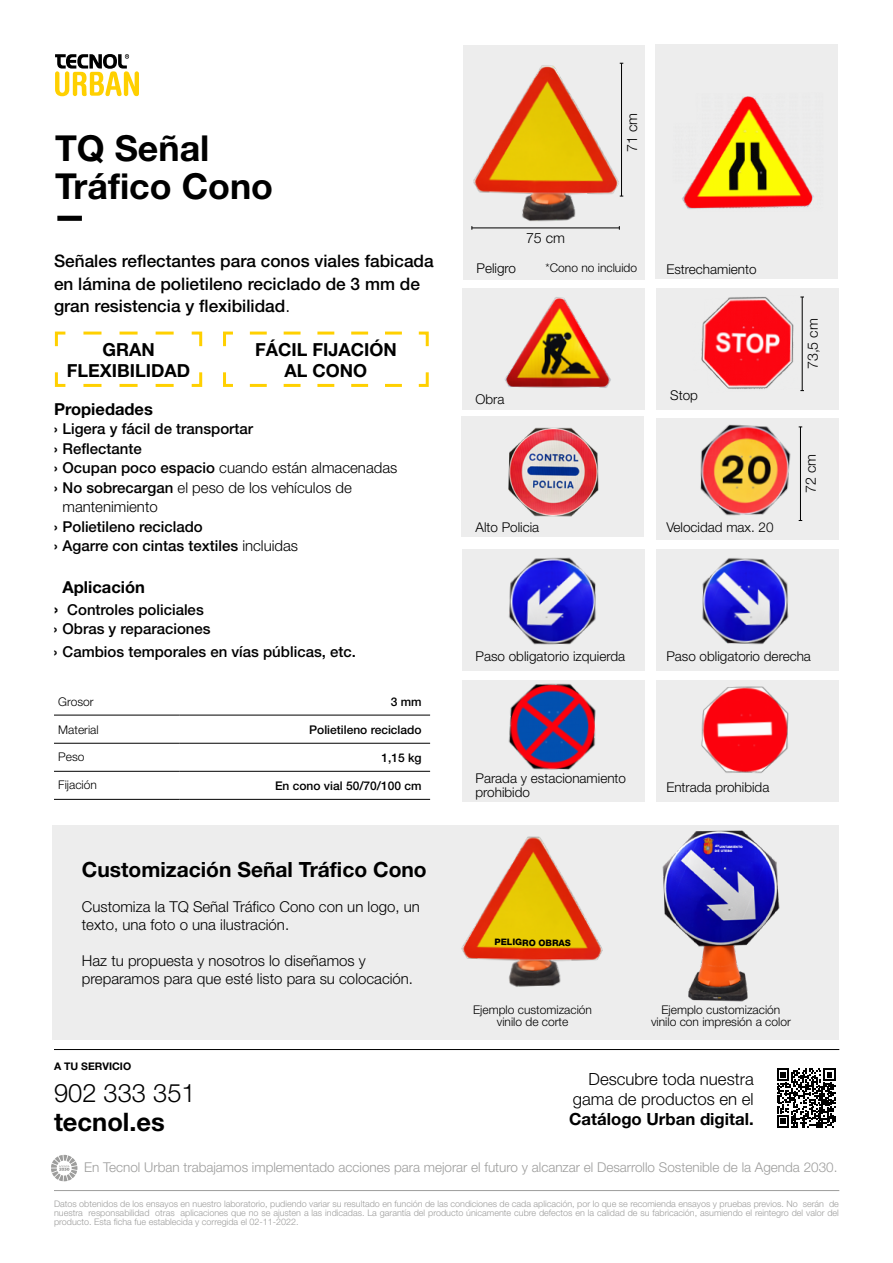
<style>
.page{position:relative;width:893px;height:1263px;background:#fff}
.page>*{position:absolute;margin:0;border:0;box-sizing:border-box;transform-origin:0 0}
.t1{font:700 35.85px/37.5px "Helvetica Neue";color:#000}
.t2{font:300 25.5px "Helvetica Neue";color:#000}
.t3{font:700 25.5px "Helvetica Neue";color:#000}
.t4{font:700 21px "Helvetica Neue";color:#000}
.t5{font:700 18px/21.6px "Helvetica Neue";color:#000;text-align:center}
.t6{font:500 17.25px/22.2px "Helvetica Neue";color:#000}
.t7{font:300 16.8px/20.1px "Helvetica Neue";color:#000;text-align:right}
.t8{font:700 16.8px "Helvetica Neue";color:#000}
.t9{font:700 16.5px "Helvetica Neue";color:#000}
.t10{font:300 15px/18px "Helvetica Neue";color:#000}
.t11{font:500 15px/19.5px "Helvetica Neue";color:#000}
.t12{font:300 14.25px "Helvetica Neue";color:#000}
.t13{font:300 13.5px/13.5px "Helvetica Neue";color:#000}
.t14{font:300 13.5px "Helvetica Neue";color:#9d9d9c}
.t15{font:300 12px/12px "Helvetica Neue";color:#000;text-align:center}
.t16{font:500 12px "Helvetica Neue";color:#000}
.t17{font:700 10.5px "Helvetica Neue LT Pro";color:#000}
.t18{font:300 9px/9px "Helvetica Neue";color:#9d9d9c;text-align:justify}
.t19{font:800 9px "Helvetica Neue";color:#000}
.t20{font:800 3.3px/4.3px "Helvetica Neue";color:#fff}
.s1{font-weight:300}
.s2{font-weight:700}
.s3{font-weight:500}
.s4{font-weight:700;font-size:17.25px}
</style>
<div class="page">
<div style="left:57px;top:216px;width:25px;height:5px;background:#000"></div>
<svg style="left:55px;top:54px;width:84px;height:42px"></svg>
<hr style="left:54px;top:715px;width:125px;height:1px;background:#000">
<hr style="left:179px;top:715px;width:251px;height:1px;background:#000">
<hr style="left:54px;top:743px;width:125px;height:1px;background:#000">
<hr style="left:179px;top:743px;width:251px;height:1px;background:#000">
<hr style="left:54px;top:771px;width:125px;height:1px;background:#000">
<hr style="left:179px;top:771px;width:251px;height:1px;background:#000">
<hr style="left:54px;top:799px;width:125px;height:1px;background:#000">
<hr style="left:179px;top:799px;width:251px;height:1px;background:#000">
<hr style="left:54px;top:1049px;width:785px;height:1px;background:#000">
<svg style="left:777px;top:1068px;width:59px;height:59px"></svg>
<div style="left:463px;top:45px;width:181px;height:235px;background:#ededed"></div>
<div style="left:462px;top:288px;width:182px;height:121px;background:#ededed"></div>
<div style="left:657px;top:288px;width:182px;height:121px;background:#ededed"></div>
<div style="left:462px;top:549px;width:182px;height:121px;background:#ededed"></div>
<div style="left:462px;top:680px;width:182px;height:121px;background:#ededed"></div>
<div style="left:656px;top:418px;width:182px;height:121px;background:#ededed"></div>
<div style="left:656px;top:549px;width:182px;height:121px;background:#ededed"></div>
<div style="left:656px;top:680px;width:182px;height:121px;background:#ededed"></div>
<div style="left:461px;top:417px;width:183px;height:120px;background:#ededed"></div>
<img style="left:508px;top:427px;width:91px;height:90px">
<div style="left:656px;top:45px;width:182px;height:234px;background:#ededed"></div>
<svg style="left:54px;top:331px;width:149px;height:56px"></svg>
<svg style="left:223px;top:331px;width:206px;height:56px"></svg>
<img style="left:472px;top:62px;width:150px;height:167px">
<hr style="left:472px;top:227px;width:147px;height:1px;background:#000">
<hr style="left:621px;top:63px;width:1px;height:133px;background:#000">
<div style="left:53px;top:825px;width:786px;height:215px;background:#ededed"></div>
<img style="left:505px;top:297px;width:106px;height:91px">
<img style="left:682px;top:96px;width:132px;height:113px">
<img style="left:700px;top:424px;width:91px;height:92px">
<img style="left:702px;top:558px;width:87px;height:87px">
<img style="left:509px;top:557px;width:87px;height:88px">
<img style="left:701px;top:296px;width:103px;height:96px">
<img style="left:508px;top:683px;width:88px;height:87px">
<img style="left:701px;top:686px;width:88px;height:87px">
<img style="left:461px;top:836px;width:142px;height:151px">
<img style="left:662px;top:830px;width:118px;height:172px">
<img style="left:702px;top:835px;width:14px;height:23px">
<hr style="left:54px;top:1190px;width:785px;height:1px;background:#9d9d9c">
<svg style="left:51px;top:1155px;width:26px;height:26px"></svg>
<hr style="left:802px;top:297px;width:1px;height:94px;background:#000">
<hr style="left:800px;top:427px;width:1px;height:93px;background:#000">
<h1 class="t1" style="left:55px;top:129px;width:220px">TQ Señal<br>Tráfico Cono</h1>
<h3 class="t6" style="left:54px;top:250px;width:381px">Señales reflectantes para conos viales fabicada en lámina de polietileno reciclado de 3 mm de gran resistencia y flexibilidad<span class="s1">.</span></h3>
<h3 class="t5" style="left:67px;top:338px;width:125px">GRAN<br>FLEXIBILIDAD</h3>
<h3 class="t5" style="left:255px;top:338px;width:143px">FÁCIL FIJACIÓN<br>AL CONO</h3>
<h3 class="t9" style="left:54px;top:398px;width:100px">Propiedades</h3>
<h3 class="t11" style="left:54px;top:419px;width:201px"><span class="s2">›</span> Ligera y fácil de transportar</h3>
<h3 class="t11" style="left:54px;top:438px;width:89px"><span class="s2">›</span> Reflectante</h3>
<h3 class="t10" style="left:54px;top:458px;width:345px"><span class="s2">›</span> <span class="s3">Ocupan poco espacio</span> cuando están almacenadas</h3>
<h3 class="t10" style="left:54px;top:478px;width:299px"><span class="s2">›</span> <span class="s3">No sobrecargan</span> el peso de los vehículos de</h3>
<h3 class="t10" style="left:63px;top:497px;width:97px">mantenimiento</h3>
<h3 class="t11" style="left:54px;top:516px;width:150px"><span class="s2">›</span> Polietileno reciclado</h3>
<h3 class="t11" style="left:54px;top:536px;width:246px"><span class="s2">›</span> Agarre con cintas textiles <span class="s1">incluidas</span></h3>
<h3 class="t9" style="left:63px;top:577px;width:84px">Aplicación</h3>
<h3 class="t11" style="left:54px;top:600px;width:158px"><span class="s4">›</span> Controles policiales <span class="s2">›</span> Obras y reparaciones</h3>
<h3 class="t11" style="left:54px;top:641px;width:303px"><span class="s2">›</span> Cambios temporales en vías públicas, etc.</h3>
<h3 class="t15" style="left:58px;top:695px;width:37px">Grosor</h3>
<h3 class="t16" style="left:391px;top:694px;width:32px">3 mm</h3>
<h3 class="t15" style="left:58px;top:723px;width:42px">Material</h3>
<h3 class="t16" style="left:309px;top:722px;width:114px">Polietileno reciclado</h3>
<h3 class="t15" style="left:58px;top:751px;width:28px">Peso</h3>
<h3 class="t16" style="left:381px;top:750px;width:42px">1,15 kg</h3>
<h3 class="t15" style="left:58px;top:779px;width:40px">Fijación</h3>
<h3 class="t16" style="left:275px;top:779px;width:148px">En cono vial 50/70/100 cm</h3>
<h3 class="t4" style="left:82px;top:856px;width:346px">Customización Señal Tráfico Cono</h3>
<h3 class="t10" style="left:82px;top:897px;width:339px">Customiza la TQ Señal Tráfico Cono con un logo, un texto, una foto o una ilustración.</h3>
<h3 class="t10" style="left:82px;top:951px;width:333px">Haz tu propuesta y nosotros lo diseñamos y preparamos para que esté listo para su colocación.</h3>
<p class="t17" style="left:54px;top:1059px;width:79px">A TU SERVICIO</p>
<h2 class="t2" style="left:54px;top:1078px;width:143px">902 333 351</h2>
<h2 class="t3" style="left:54px;top:1106px;width:112px">tecnol.es</h2>
<h3 class="t12" style="left:623px;top:152px;width:41px;rotate:-90deg">71 cm</h3>
<h3 class="t12" style="left:526px;top:229px;width:41px">75 cm</h3>
<h3 class="t13" style="left:477px;top:261px;width:41px">Peligro</h3>
<h3 class="t15" style="left:546px;top:262px;width:93px">*Cono no incluido</h3>
<h3 class="t13" style="left:666px;top:262px;width:92px">Estrechamiento</h3>
<h3 class="t12" style="left:804px;top:369px;width:53px;rotate:-90deg">73,5 cm</h3>
<h3 class="t13" style="left:476px;top:393px;width:31px">Obra</h3>
<h3 class="t13" style="left:670px;top:388px;width:29px">Stop</h3>
<h3 class="t12" style="left:802px;top:493px;width:41px;rotate:-90deg">72 cm</h3>
<h3 class="t13" style="left:476px;top:520px;width:65px">Alto Policia</h3>
<h3 class="t13" style="left:666px;top:520px;width:109px">Velocidad max. 20</h3>
<h3 class="t13" style="left:476px;top:649px;width:151px">Paso obligatorio izquierda</h3>
<h3 class="t13" style="left:666px;top:649px;width:146px">Paso obligatorio derecha</h3>
<h3 class="t13" style="left:476px;top:771px;width:152px">Parada y estacionamiento prohibido</h3>
<p class="t19" style="left:495px;top:936px;width:78px;rotate:1deg">PELIGRO OBRAS</p>
<h3 class="t13" style="left:666px;top:780px;width:105px">Entrada prohibida</h3>
<p class="t20" style="left:715px;top:844px;width:29px;rotate:2deg">AYUINTAMIENTO<br>DE UTEBO</p>
<h3 class="t15" style="left:473px;top:1004px;width:120px">Ejemplo customización vinilo de corte</h3>
<h3 class="t15" style="left:651px;top:1004px;width:141px">Ejemplo customización vinilo con impresión a color</h3>
<h3 class="t7" style="left:573px;top:1068px;width:182px">Descubre toda nuestra gama de productos en el</h3>
<h3 class="t8" style="left:569px;top:1108px;width:186px">Catálogo Urban digital.</h3>
<h3 class="t14" style="left:84px;top:1159px;width:755px">En Tecnol Urban trabajamos implementado acciones para mejorar el futuro y alcanzar el Desarrollo Sostenible de la Agenda 2030.</h3>
<p class="t18" style="left:54px;top:1199px;width:786px">Datos obtenidos de los ensayos en nuestro laboratorio, pudiendo variar su resultado en función de las condiciones de cada aplicación, por lo que se recomienda ensayos y pruebas previos. No serán de nuestra responsabilidad otras aplicaciones que no se ajusten a las indicadas. La garantía del producto únicamente cubre defectos en la calidad de su fabricación, asumiendo el reintegro del valor del producto. Esta ficha fue establecida y corregida el 02-11-2022.</p>
</div>
